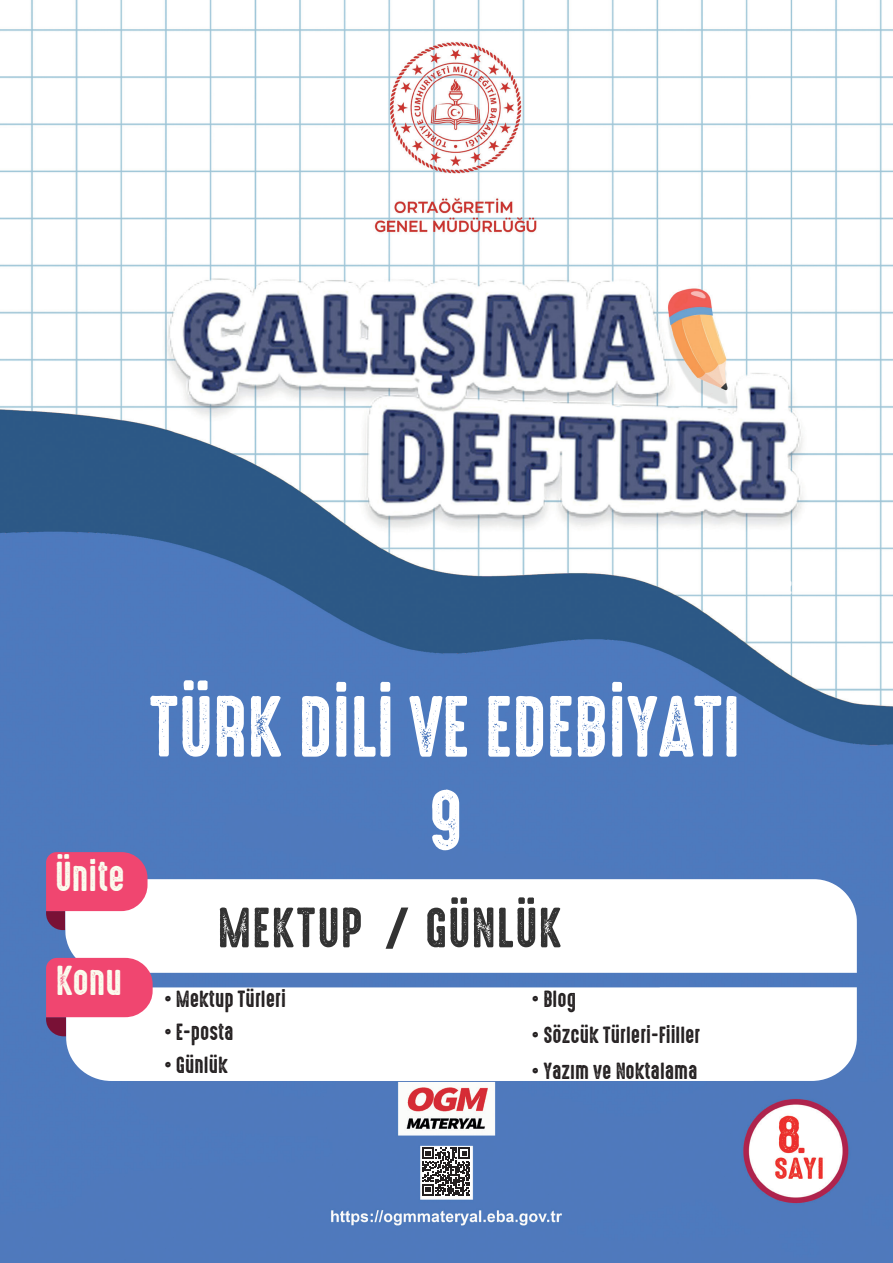
<style>
.page{position:relative;width:893px;height:1263px;background:#fff}
.page>*{position:absolute;margin:0;border:0;box-sizing:border-box;transform-origin:0 0}
.t1{font:78px "High Voltage Rough";color:#fff}
.başlık{font:51px "High Voltage Rough";letter-spacing:.02em;color:#333}
.body_copy{font:37.5px "High Voltage Rough";color:#fbfcee}
.KONU{font:21px "High Voltage Rough";color:#231f20}
.s1{font-family:"Bernino Sans";font-weight:700}
</style>
<div class="page">
<img style="left:0;top:0;width:893px;height:1263px">
<svg style="left:422px;top:1148px;width:48px;height:47px"></svg>
<svg style="left:65px;top:879px;width:792px;height:94px"></svg>
<svg style="left:46px;top:852px;width:102px;height:78px"></svg>
<svg style="left:66px;top:987px;width:791px;height:94px"></svg>
<svg style="left:46px;top:958px;width:107px;height:78px"></svg>
<p class="body_copy" style="left:55px;top:848px;width:71px">Ünite</p>
<p class="body_copy" style="left:56px;top:952px;width:68px">Konu</p>
<p class="t1" style="left:150px;top:667px;width:591px">TÜRK DİLİ VE EDEBİYATI</p>
<p class="t1" style="left:428px;top:761px;width:36px">9</p>
<p class="başlık" style="left:217px;top:889px;width:346px">MEKTUP <span class="s1">/</span> GÜNLÜK</p>
<p class="KONU" style="left:164px;top:983px;width:123px">• Mektup Türleri</p>
<p class="KONU" style="left:164px;top:1016px;width:71px">• E-posta</p>
<p class="KONU" style="left:164px;top:1049px;width:65px">• Günlük</p>
<p class="KONU" style="left:532px;top:983px;width:46px">• Blog</p>
<p class="KONU" style="left:532px;top:1019px;width:170px">• Sözcük Türleri-Fiiller</p>
<p class="KONU" style="left:532px;top:1055px;width:167px">• Yazım ve Noktalama</p>
</div>
